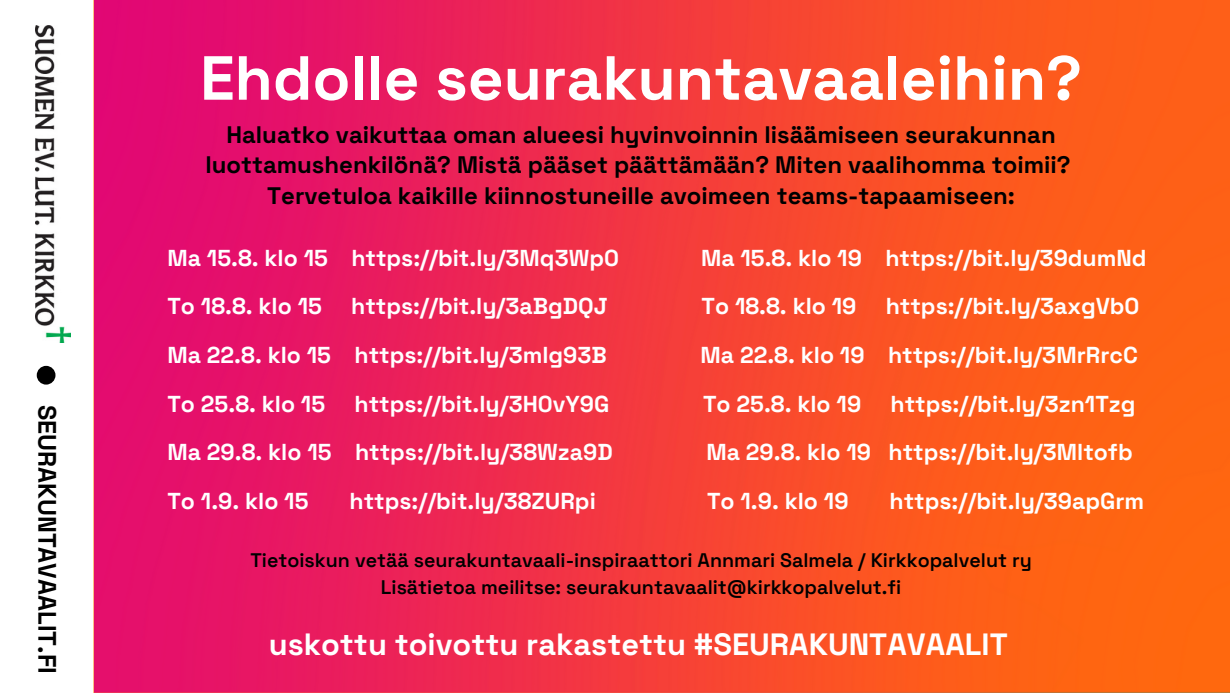
<style>
.page{position:relative;width:1230px;height:693px;background:#fff}
.page>*{position:absolute;margin:0;border:0;box-sizing:border-box;transform-origin:0 0}
.t1{font:700 62.1px "Space Grotesk";color:#fff}
.t2{font:700 30.8px "Space Grotesk";color:#fff}
.t3{font:700 25.2px "Space Grotesk";color:#000}
.t4{font:700 23.9px/30.8px "Space Grotesk";color:#000;text-align:center}
.t5{font:700 23.1px "Space Grotesk";color:#fff}
.t6{font:600 19.6px/26.9px "Space Grotesk";color:#000;text-align:center}
</style>
<div class="page">
<img style="left:94px;top:1px;width:1136px;height:691px">
<img style="left:35px;top:26px;width:35px;height:316px">
<div style="left:37px;top:366px;width:18px;height:19px;background:#000;border-radius:50%"></div>
<p class="t3" style="left:63px;top:405px;width:270px;rotate:90deg">SEURAKUNTAVAALIT.FI</p>
<h1 class="t1" style="left:200px;top:39px;width:883px">Ehdolle seurakuntavaaleihin?</h1>
<p class="t4" style="left:205px;top:119px;width:867px">Haluatko vaikuttaa oman alueesi hyvinvoinnin lisäämiseen seurakunnan luottamushenkilönä? Mistä pääset päättämään? Miten vaalihomma toimii?<br>Tervetuloa kaikille kiinnostuneille avoimeen teams-tapaamiseen:</p>
<p class="t5" style="left:167px;top:243px;width:453px">Ma 15.8. klo 15 https://bit.ly/3Mq3Wp0</p>
<p class="t5" style="left:701px;top:243px;width:447px">Ma 15.8. klo 19 https://bit.ly/39dumNd</p>
<p class="t5" style="left:167px;top:291px;width:156px">To 18.8. klo 15</p>
<p class="t5" style="left:351px;top:291px;width:258px">https://bit.ly/3aBgDQJ</p>
<p class="t5" style="left:702px;top:291px;width:156px">To 18.8. klo 19</p>
<p class="t5" style="left:886px;top:291px;width:255px">https://bit.ly/3axgVb0</p>
<p class="t5" style="left:167px;top:340px;width:441px">Ma 22.8. klo 15 https://bit.ly/3mlg93B</p>
<p class="t5" style="left:701px;top:340px;width:439px">Ma 22.8. klo 19 https://bit.ly/3MrRrcC</p>
<p class="t5" style="left:167px;top:389px;width:159px">To 25.8. klo 15</p>
<p class="t5" style="left:355px;top:389px;width:256px">https://bit.ly/3H0vY9G</p>
<p class="t5" style="left:703px;top:389px;width:160px">To 25.8. klo 19</p>
<p class="t5" style="left:891px;top:389px;width:247px">https://bit.ly/3zn1Tzg</p>
<p class="t5" style="left:167px;top:438px;width:447px">Ma 29.8. klo 15 https://bit.ly/38Wza9D</p>
<p class="t5" style="left:706px;top:438px;width:428px">Ma 29.8. klo 19 https://bit.ly/3Mltofb</p>
<p class="t5" style="left:167px;top:486px;width:143px">To 1.9. klo 15</p>
<p class="t5" style="left:350px;top:486px;width:248px">https://bit.ly/38ZURpi</p>
<p class="t5" style="left:707px;top:486px;width:143px">To 1.9. klo 19</p>
<p class="t5" style="left:890px;top:486px;width:256px">https://bit.ly/39apGrm</p>
<p class="t6" style="left:250px;top:547px;width:783px">Tietoiskun vetää seurakuntavaali-inspiraattori Annmari Salmela / Kirkkopalvelut ry<br>Lisätietoa meilitse: seurakuntavaalit@kirkkopalvelut.fi</p>
<h2 class="t2" style="left:269px;top:624px;width:741px">uskottu toivottu rakastettu #SEURAKUNTAVAALIT</h2>
</div>
